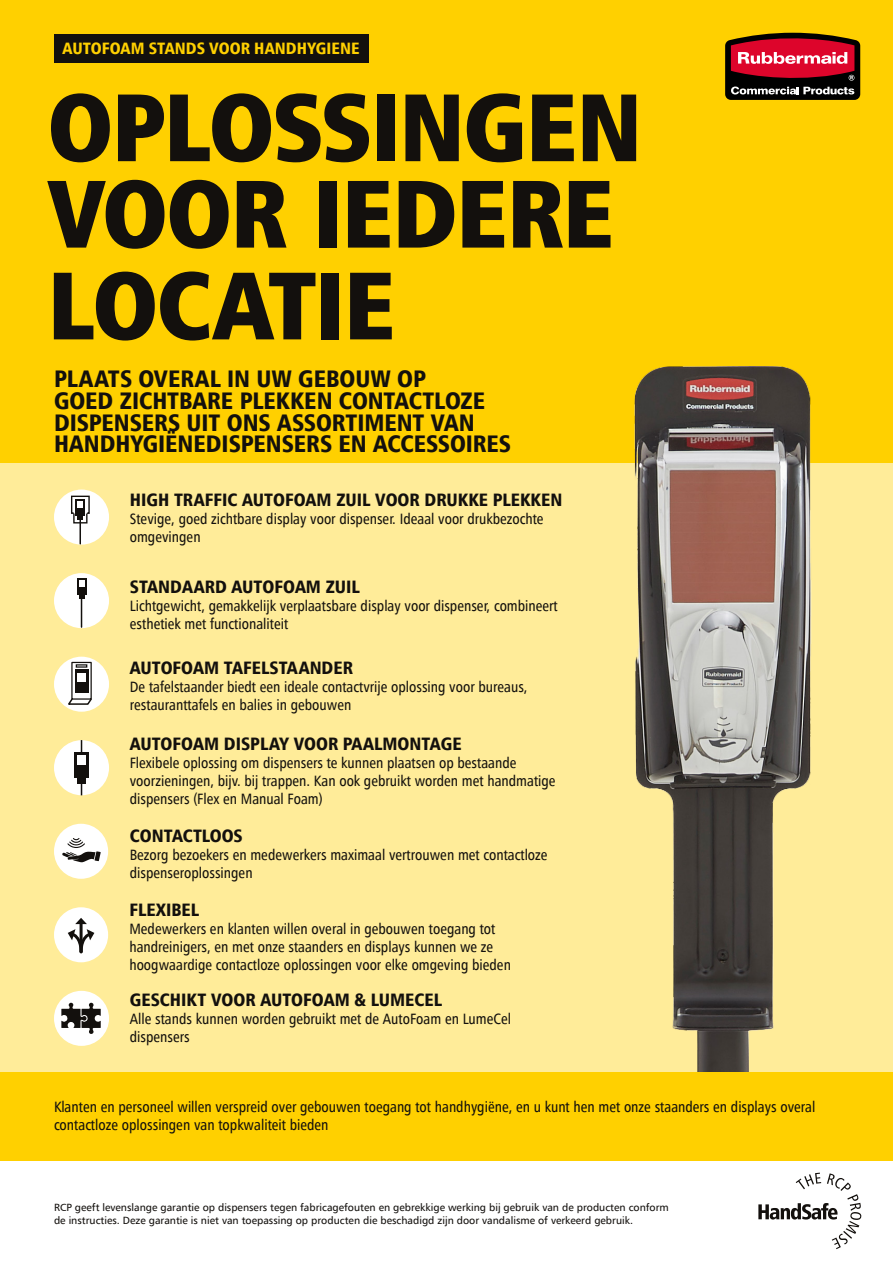
<style>
.page{position:relative;width:893px;height:1263px;background:#ffd000}
.page>*{position:absolute;margin:0;border:0;box-sizing:border-box;transform-origin:0 0}
.t1{font:900 condensed 96px/89.1px "Humanist 777 BT";letter-spacing:-.015em;color:#13100d}
.t2{font:900 condensed 24px/21.6px "Humanist 777 BT";letter-spacing:-.005em;color:#13100d}
.t3{font:900 condensed 18px "Humanist 777 BT";color:#13100d}
.t4{font:900 condensed 16.5px "Humanist 777 BT";color:#ffd000}
.t5{font:15px/18px "Humanist 777 BT Cn Rm";color:#13100d}
.t6{font:10.5px/12.6px "Humanist 777 BT";color:#13100d}
</style>
<div class="page">
<div style="left:0;top:1141px;width:893px;height:122px;background:#fff"></div>
<div style="left:0;top:463px;width:893px;height:611px;background:#ffec99"></div>
<svg style="left:758px;top:1172px;width:103px;height:77px"></svg>
<svg style="left:725px;top:33px;width:135px;height:67px;background:#842a30"></svg>
<div style="left:54px;top:34px;width:314px;height:28px;background:#13100d"></div>
<img style="left:634px;top:367px;width:178px;height:705px">
<div style="left:54px;top:740px;width:55px;height:55px;background:#fff;border-radius:50%"></div>
<hr style="left:81px;top:740px;width:1px;height:55px;background:#13100d">
<div style="left:74px;top:752px;width:15px;height:25px;background:#13100d"></div>
<div style="left:77px;top:776px;width:9px;height:8px;background:#13100d"></div>
<div style="left:77px;top:755px;width:9px;height:10px;background:#fff"></div>
<div style="left:54px;top:657px;width:55px;height:55px;background:#fff;border-radius:50%"></div>
<div style="left:75px;top:669px;width:13px;height:24px;background:#13100d"></div>
<div style="left:77px;top:673px;width:9px;height:8px;background:#fff"></div>
<div style="left:71px;top:662px;width:21px;height:38px;border:1px solid #13100d"></div>
<svg style="left:68px;top:697px;width:24px;height:8px"></svg>
<div style="left:54px;top:907px;width:54px;height:55px;background:#fff;border-radius:50%"></div>
<svg style="left:68px;top:918px;width:26px;height:36px"></svg>
<div style="left:54px;top:991px;width:55px;height:55px;background:#fff;border-radius:50%"></div>
<svg style="left:61px;top:1003px;width:40px;height:31px"></svg>
<div style="left:54px;top:824px;width:54px;height:55px;background:#fff;border-radius:50%"></div>
<svg style="left:62px;top:838px;width:39px;height:24px"></svg>
<div style="left:54px;top:573px;width:55px;height:55px;background:#fff;border-radius:50%"></div>
<svg style="left:77px;top:579px;width:9px;height:16px"></svg>
<svg style="left:79px;top:594px;width:5px;height:33px"></svg>
<svg style="left:79px;top:581px;width:5px;height:6px"></svg>
<div style="left:54px;top:490px;width:55px;height:55px;background:#fff;border-radius:50%"></div>
<div style="left:73px;top:513px;width:15px;height:10px;background:#fff;border:1px solid #13100d"></div>
<hr style="left:79px;top:520px;width:2px;height:24px;background:#13100d">
<svg style="left:71px;top:495px;width:19px;height:25px"></svg>
<div style="left:0;top:1072px;width:893px;height:89px;background:#ffd000"></div>
<p class="t4" style="left:63px;top:37px;width:298px">AUTOFOAM STANDS VOOR HANDHYGIENE</p>
<h1 class="t1" style="left:48px;top:80px;width:596px">OPLOSSINGEN<br>VOOR IEDERE<br>LOCATIE</h1>
<h2 class="t2" style="left:54px;top:368px;width:459px">PLAATS OVERAL IN UW GEBOUW OP<br>GOED ZICHTBARE PLEKKEN CONTACTLOZE DISPENSERS UIT ONS ASSORTIMENT VAN HANDHYGIËNEDISPENSERS EN ACCESSOIRES</h2>
<p class="t3" style="left:130px;top:488px;width:434px">HIGH TRAFFIC AUTOFOAM ZUIL VOOR DRUKKE PLEKKEN</p>
<p class="t5" style="left:130px;top:509px;width:415px">Stevige, goed zichtbare display voor dispenser. Ideaal voor drukbezochte omgevingen</p>
<p class="t3" style="left:130px;top:575px;width:232px">STANDAARD AUTOFOAM ZUIL</p>
<p class="t5" style="left:130px;top:596px;width:429px">Lichtgewicht, gemakkelijk verplaatsbare display voor dispenser, combineert esthetiek met functionaliteit</p>
<p class="t3" style="left:130px;top:656px;width:225px">AUTOFOAM TAFELSTAANDER</p>
<p class="t5" style="left:130px;top:677px;width:399px">De tafelstaander biedt een ideale contactvrije oplossing voor bureaus, restauranttafels en balies in gebouwen</p>
<p class="t3" style="left:130px;top:732px;width:333px">AUTOFOAM DISPLAY VOOR PAALMONTAGE</p>
<p class="t5" style="left:130px;top:753px;width:427px">Flexibele oplossing om dispensers te kunnen plaatsen op bestaande voorzieningen, bijv. bij trappen. Kan ook gebruikt worden met handmatige dispensers (Flex en Manual Foam)</p>
<p class="t3" style="left:130px;top:824px;width:114px">CONTACTLOOS</p>
<p class="t5" style="left:130px;top:846px;width:419px">Bezorg bezoekers en medewerkers maximaal vertrouwen met contactloze dispenseroplossingen</p>
<p class="t3" style="left:129px;top:898px;width:71px">FLEXIBEL</p>
<p class="t5" style="left:129px;top:920px;width:383px">Medewerkers en klanten willen overal in gebouwen toegang tot handreinigers, en met onze staanders en displays kunnen we ze hoogwaardige contactloze oplossingen voor elke omgeving bieden</p>
<p class="t3" style="left:130px;top:988px;width:314px">GESCHIKT VOOR AUTOFOAM &amp; LUMECEL</p>
<p class="t5" style="left:130px;top:1009px;width:383px">Alle stands kunnen worden gebruikt met de AutoFoam en LumeCel dispensers</p>
<p class="t5" style="left:54px;top:1098px;width:763px">Klanten en personeel willen verspreid over gebouwen toegang tot handhygiëne, en u kunt hen met onze staanders en displays overal contactloze oplossingen van topkwaliteit bieden</p>
<p class="t6" style="left:54px;top:1201px;width:616px">RCP geeft levenslange garantie op dispensers tegen fabricagefouten en gebrekkige werking bij gebruik van de producten conform de instructies. Deze garantie is niet van toepassing op producten die beschadigd zijn door vandalisme of verkeerd gebruik.</p>
</div>
